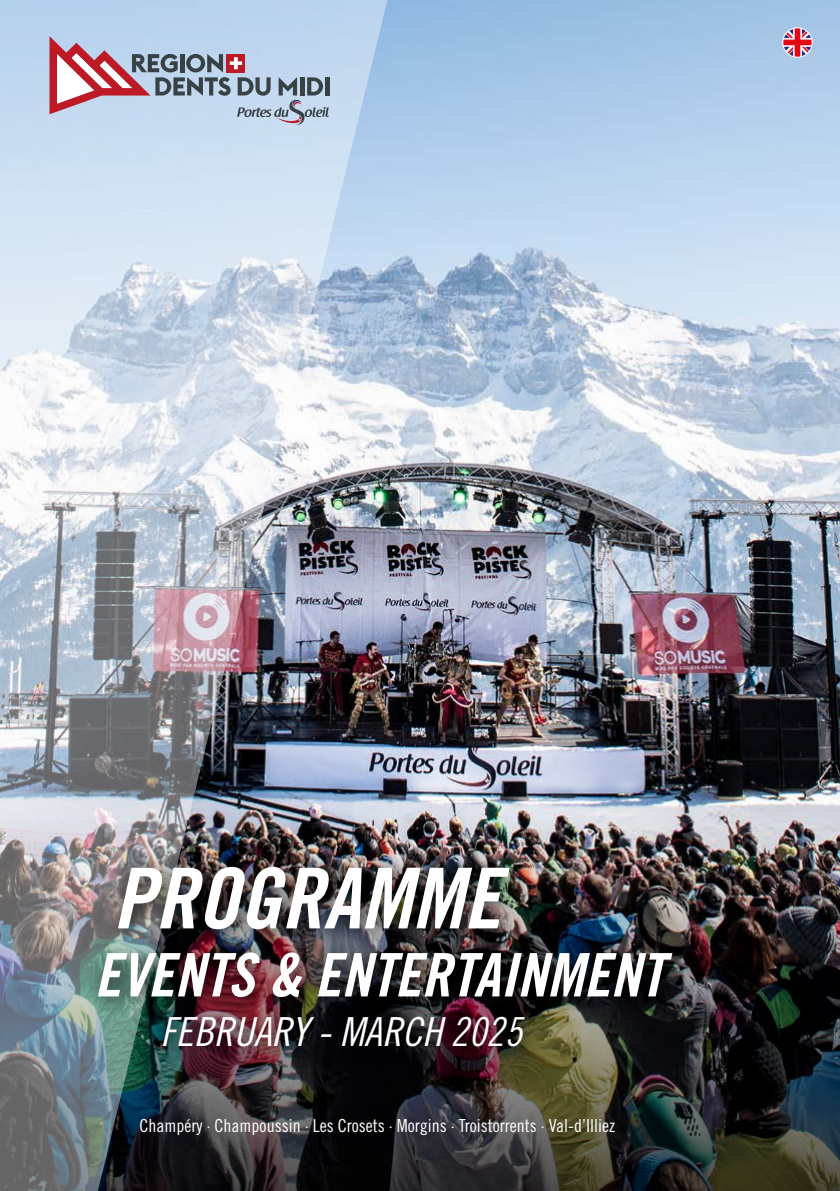
<style>
.page{position:relative;width:840px;height:1191px;background:#fff}
.page>*{position:absolute;margin:0;border:0;box-sizing:border-box;transform-origin:0 0}
.t1{font:84px "Trade Gothic LT Std Bd Cn 20 Obl";color:#fff}
.t2{font:60px "Trade Gothic LT Std Bd Cn 20 Obl";color:#fff}
.t3{font:40px "Trade Gothic LT Std Cn 18 Obl";color:#fff}
.t4{font:18px "Trade Gothic LT Std Cn 18";color:#fff}
</style>
<div class="page">
<img style="left:390px;top:0;width:449px;height:814px">
<img style="left:390px;top:814px;width:449px;height:377px">
<img style="left:0;top:0;width:390px;height:1191px">
<svg style="left:49px;top:36px;width:280px;height:89px;background:#b4b2c4"></svg>
<div style="left:150px;top:1001px;width:395px;height:67px;background:#000;opacity:.75"></div>
<div style="left:84px;top:852px;width:608px;height:167px;background:#000;opacity:.75"></div>
<div style="left:781px;top:27px;width:31px;height:31px;border:2px solid #fff;border-radius:50%"></div>
<svg style="left:782px;top:28px;width:29px;height:29px"></svg>
<h1 class="t1" style="left:113px;top:847px;width:389px">PROGRAMME</h1>
<h2 class="t2" style="left:94px;top:938px;width:570px">EVENTS &amp; ENTERTAINMENT</h2>
<h3 class="t3" style="left:160px;top:1008px;width:363px">FEBRUARY - MARCH 2025</h3>
<p class="t4" style="left:139px;top:1114px;width:477px">Champéry · Champoussin · Les Crosets · Morgins · Troistorrents · Val-d’Illiez</p>
</div>
